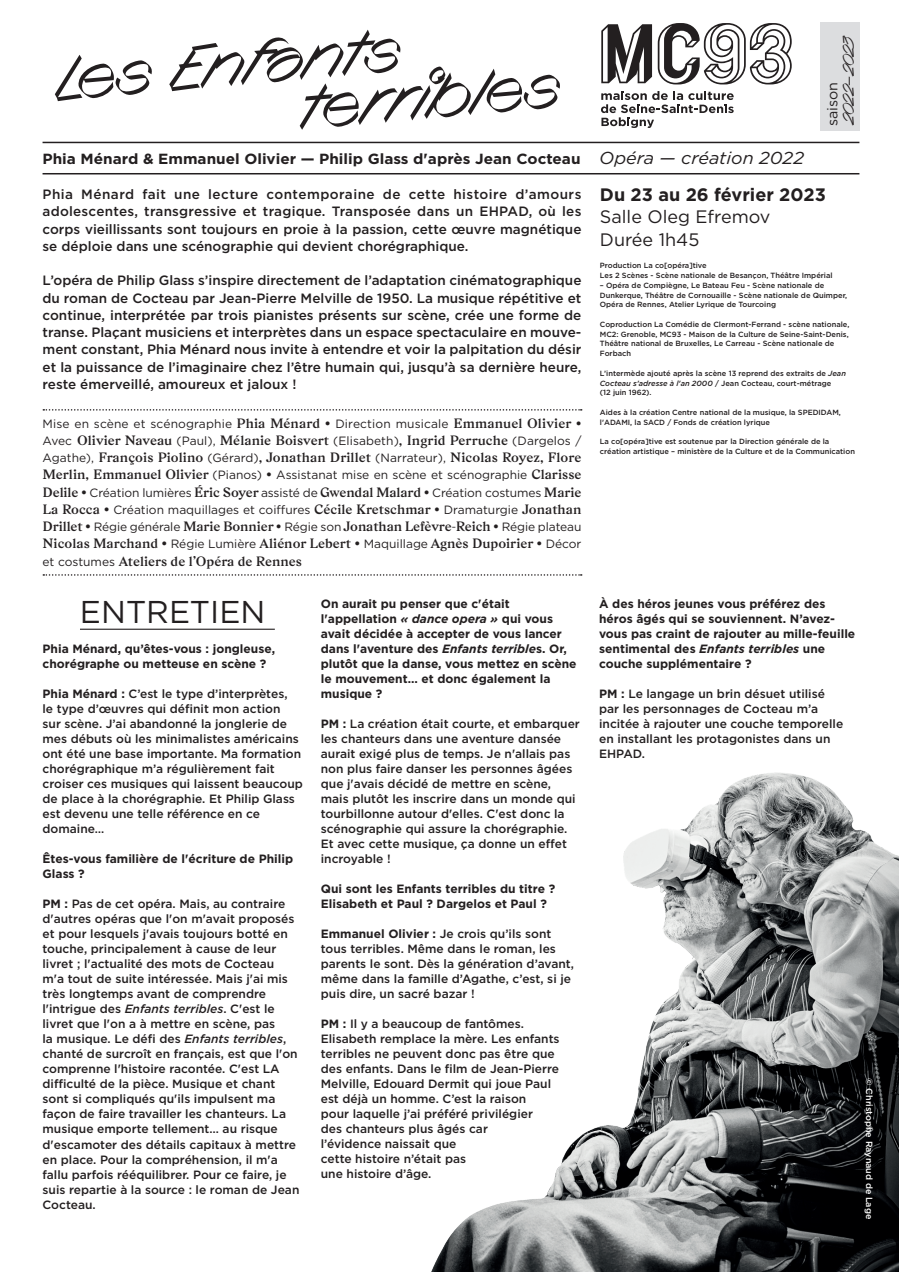
<style>
.page{position:relative;width:902px;height:1272px;background:#fff}
.page>*{position:absolute;margin:0;border:0;box-sizing:border-box;transform-origin:0 0}
.t1{font:54px/49.8px "PVC Express";color:#231f20}
.t2{font:31.5px "Gotham";color:#231f20}
.t3{font:18px/22.5px "Gotham";color:#231f20}
.t4{font:700 18px "Gotham";color:#231f20}
.t5{font:700 14.7px "Gotham";color:#231f20;scale:1.04 1}
.t6{font:14.25px "Gotham";color:#231f20}
.t7{font:500 13.5px/17.2px "Gotham";color:#231f20;text-align:justify}
.t8{font:600 13.5px/17.2px "Gza";letter-spacing:.005em;color:#231f20}
.t9{font:13.5px "PVC Express";color:#231f20}
.t10{font:500 12px/15px "Gotham";color:#231f20}
.t11{font:700 12px/15px "Gotham";color:#231f20}
.t12{font:12px/17.2px "Gotham";color:#231f20;text-align:justify}
.t13{font:500 9px "Gotham";color:#fff}
.t14{font:500 7.5px/9.8px "Gotham";color:#231f20}
.s1{font-weight:400;font-style:italic;font-size:17.25px}
.s2{font-family:"Gza";font-weight:600;font-size:13.5px}
.s3{font-family:"Gotham";font-weight:400;font-size:12px}
.s4{font-weight:700}
.s5{font-style:italic}
</style>
<div class="page">
<hr style="left:43px;top:142px;width:816px;height:1px;background:#231f20">
<hr style="left:43px;top:173px;width:816px;height:1px;background:#231f20">
<svg style="left:43px;top:409px;width:538px;height:1px"></svg>
<svg style="left:43px;top:574px;width:538px;height:1px"></svg>
<hr style="left:80px;top:628px;width:195px;height:1px;background:#231f20">
<div style="left:820px;top:22px;width:39px;height:108px;background:#dcdddf"></div>
<svg style="left:601px;top:23px;width:190px;height:61px"></svg>
<svg style="left:601px;top:91px;width:132px;height:37px"></svg>
<img style="left:431px;top:772px;width:467px;height:499px">
<h1 class="t1" style="left:280px;top:37px;width:264px;text-indent:-239px;rotate:-5deg">Les Enfants terribles</h1>
<p class="t9" style="left:841px;top:126px;width:93px;rotate:-90deg">2022— 2023</p>
<p class="t6" style="left:823px;top:126px;width:46px;rotate:-90deg">saison</p>
<p class="t5" style="left:43px;top:149px;width:733px">Phia Ménard &amp; Emmanuel Olivier — Philip Glass d'après Jean Cocteau <span class="s1">Opéra — création 2022</span></p>
<p class="t7" style="left:43px;top:185px;width:540px">Phia Ménard fait une lecture contemporaine de cette histoire d’amours adolescentes, transgressive et tragique. Transposée dans un EHPAD, où les corps vieillissants sont toujours en proie à la passion, cette œuvre magnétique se déploie dans une scénographie qui devient chorégraphique.</p>
<p class="t7" style="left:43px;top:272px;width:540px">L’opéra de Philip Glass s’inspire directement de l’adaptation cinématographique du roman de Cocteau par Jean-Pierre Melville de 1950. La musique répétitive et continue, interprétée par trois pianistes présents sur scène, crée une forme de transe. Plaçant musiciens et interprètes dans un espace spectaculaire en mouve&shy;ment constant, Phia Ménard nous invite à entendre et voir la palpitation du désir et la puissance de l’imaginaire chez l’être humain qui, jusqu’à sa dernière heure, reste émerveillé, amoureux et jaloux !</p>
<p class="t12" style="left:43px;top:414px;width:540px">Mise en scène et scénographie <span class="s2">Phia Ménard •</span> Direction musicale <span class="s2">Emmanuel Olivier •</span></p>
<p class="t8" style="left:43px;top:431px;width:540px"><span class="s3">Avec</span> Olivier Naveau <span class="s3">(Paul),</span> Mélanie Boisvert <span class="s3">(Elisabeth)</span>, Ingrid Perruche <span class="s3">(Dargelos /<br>Agathe),</span> François Piolino <span class="s3">(Gérard)</span>, Jonathan Drillet <span class="s3">(Narrateur),</span> Nicolas Royez, Flore</p>
<p class="t12" style="left:43px;top:466px;width:540px"><span class="s2">Merlin, Emmanuel Olivier</span> (Pianos) <span class="s2">•</span> Assistanat mise en scène et scénographie <span class="s2">Clarisse Delile •</span> Création lumières <span class="s2">Éric Soyer</span> assisté de <span class="s2">Gwendal Malard •</span> Création costumes <span class="s2">Marie La Rocca •</span> Création maquillages et coiffures <span class="s2">Cécile Kretschmar •</span> Dramaturgie <span class="s2">Jonathan</span></p>
<p class="t8" style="left:43px;top:517px;width:540px;text-align:justify">Drillet • <span class="s3">Régie générale</span> Marie Bonnier • <span class="s3">Régie son</span> Jonathan Lefèvre-Reich • <span class="s3">Régie plateau </span>Nicolas Marchand • <span class="s3">Régie Lumière</span> Aliénor Lebert • <span class="s3">Maquillage</span> Agnès Dupoirier • <span class="s3">Décor et costumes</span> Ateliers de l’Opéra de Rennes</p>
<h2 class="t2" style="left:80px;top:592px;width:187px">ENTRETIEN</h2>
<p class="t11" style="left:43px;top:641px;width:234px">Phia Ménard, qu’êtes-vous : jongleuse, chorégraphe ou metteuse en scène ?</p>
<p class="t10" style="left:43px;top:686px;width:262px"><span class="s4">Phia Ménard :</span> C’est le type d’interprètes,<br>le type d’œuvres qui définit mon action<br>sur scène. J’ai abandonné la jonglerie de mes débuts où les minimalistes américains ont été une base importante. Ma formation chorégraphique m’a régulièrement fait croiser ces musiques qui laissent beaucoup de place à la chorégraphie. Et Philip Glass est devenu une telle référence en ce domaine…</p>
<p class="t11" style="left:43px;top:851px;width:252px">Êtes-vous familière de l'écriture de Philip<br>Glass ?</p>
<p class="t10" style="left:43px;top:896px;width:258px"><span class="s4">PM :</span> Pas de cet opéra. Mais, au contraire d'autres opéras que l'on m'avait proposés et pour lesquels j'avais toujours botté en touche, principalement à cause de leur livret ; l'actualité des mots de Cocteau<br>m'a tout de suite intéressée. Mais j'ai mis très longtemps avant de comprendre l'intrigue des <span class="s5">Enfants terribles</span>. C'est le livret que l'on a à mettre en scène, pas<br>la musique. Le défi des <span class="s5">Enfants terribles</span>, chanté de surcroît en français, est que l'on comprenne l'histoire racontée. C'est LA difficulté de la pièce. Musique et chant sont si compliqués qu'ils impulsent ma façon de faire travailler les chanteurs. La musique emporte tellement… au risque d'escamoter des détails capitaux à mettre en place. Pour la compréhension, il m'a fallu parfois rééquilibrer. Pour ce faire, je suis repartie à la source : le roman de Jean Cocteau.</p>
<h3 class="t4" style="left:600px;top:182px;width:227px">Du 23 au 26 février 2023</h3>
<h3 class="t3" style="left:600px;top:205px;width:172px">Salle Oleg Efremov<br>Durée 1h45</h3>
<p class="t14" style="left:600px;top:261px;width:234px">Production La co[opéra]tive<br>Les 2 Scènes - Scène nationale de Besançon, Théâtre Impérial</p>
<p class="t14" style="left:600px;top:280px;width:249px">– Opéra de Compiègne, Le Bateau Feu - Scène nationale de<br>Dunkerque, Théâtre de Cornouaille - Scène nationale de Quimper,<br>Opéra de Rennes, Atelier Lyrique de Tourcoing</p>
<p class="t14" style="left:600px;top:319px;width:251px">Coproduction La Comédie de Clermont-Ferrand - scène nationale, MC2: Grenoble, MC93 - Maison de la Culture de Seine-Saint-Denis, Théâtre national de Bruxelles, Le Carreau - Scène nationale de Forbach</p>
<p class="t14" style="left:600px;top:368px;width:247px">L’intermède ajouté après la scène 13 reprend des extraits de <span class="s5">Jean<br>Cocteau s’adresse à l'an 2000</span> / Jean Cocteau, court-métrage<br>(12 juin 1962).</p>
<p class="t14" style="left:600px;top:407px;width:242px">Aides à la création Centre national de la musique, la SPEDIDAM, l'ADAMI, la SACD / Fonds de création lyrique</p>
<p class="t14" style="left:600px;top:436px;width:256px">La co[opéra]tive est soutenue par la Direction générale de la création artistique – ministère de la Culture et de la Communication</p>
<p class="t11" style="left:599px;top:595px;width:258px">À des héros jeunes vous préférez des héros âgés qui se souviennent. N’avez&shy;vous pas craint de rajouter au mille-feuille sentimental des <span class="s5">Enfants terribles</span> une couche supplémentaire ?</p>
<p class="t10" style="left:599px;top:685px;width:245px"><span class="s4">PM :</span> Le langage un brin désuet utilisé par les personnages de Cocteau m’a incitée à rajouter une couche temporelle en installant les protagonistes dans un<br>EHPAD.</p>
<p class="t11" style="left:321px;top:595px;width:257px">On aurait pu penser que c'était l'appellation <span class="s5">« dance opera »</span> qui vous avait décidée à accepter de vous lancer dans l'aventure des <span class="s5">Enfants terrible</span>s. Or, plutôt que la danse, vous mettez en scène le mouvement… et donc également la musique ?</p>
<p class="t10" style="left:321px;top:715px;width:260px"><span class="s4">PM :</span> La création était courte, et embarquer les chanteurs dans une aventure dansée aurait exigé plus de temps. Je n'allais pas non plus faire danser les personnes âgées que j'avais décidé de mettre en scène, mais plutôt les inscrire dans un monde qui tourbillonne autour d'elles. C'est donc la scénographie qui assure la chorégraphie.<br>Et avec cette musique, ça donne un effet incroyable !</p>
<p class="t11" style="left:321px;top:880px;width:236px">Qui sont les Enfants terribles du titre ?<br>Elisabeth et Paul ? Dargelos et Paul ?</p>
<p class="t10" style="left:321px;top:925px;width:255px"><span class="s4">Emmanuel Olivier :</span> Je crois qu’ils sont tous terribles. Même dans le roman, les parents le sont. Dès la génération d’avant, même dans la famille d’Agathe, c’est, si je puis dire, un sacré bazar !</p>
<p class="t10" style="left:321px;top:1015px;width:240px"><span class="s4">PM :</span> Il y a beaucoup de fantômes.<br>Elisabeth remplace la mère. Les enfants terribles ne peuvent donc pas être que des enfants. Dans le film de Jean-Pierre<br>Melville, Edouard Dermit qui joue Paul est déjà un homme. C’est la raison<br>pour laquelle j’ai préféré privilégier<br>des chanteurs plus âgés car<br>l’évidence naissait que<br>cette histoire n’était pas<br>une histoire d’âge.</p>
<p class="t13" style="left:875px;top:1078px;width:142px;rotate:90deg">© Christophe Raynaud de Lage</p>
</div>
